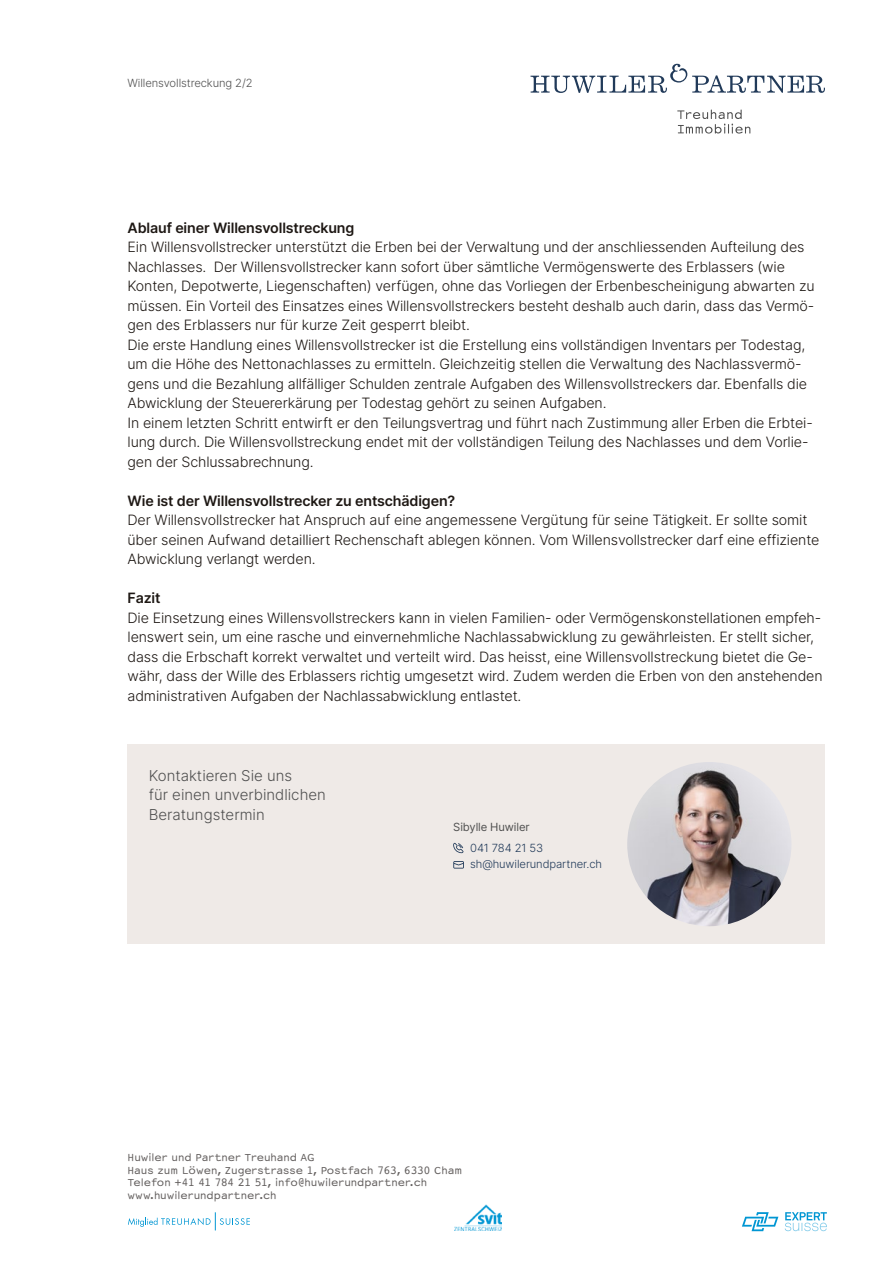
<style>
.page{position:relative;width:893px;height:1263px;background:#fff}
.page>*{position:absolute;margin:0;border:0;box-sizing:border-box;transform-origin:0 0}
.t1{font:300 15px/19.5px "Inter";color:#505050}
.t2{font:300 14.25px/19.5px "Inter";letter-spacing:-.01em;color:#1e1814}
.t3{font:600 14.25px "Inter";letter-spacing:-.01em;color:#1e1814}
.t4{font:12px/12.8px "Courier Sans";color:#635f5e}
.t5{font:300 11.25px/16.5px "Inter";letter-spacing:-.01em;color:#213a59}
.t6{font:300 11.25px "Inter";letter-spacing:-.01em;color:#505050}
.t7{font:11.25px "Inter";letter-spacing:-.01em;color:#505050}
</style>
<div class="page">
<svg style="left:128px;top:1212px;width:122px;height:18px"></svg>
<img style="left:455px;top:1205px;width:47px;height:25px">
<svg style="left:785px;top:1212px;width:42px;height:19px"></svg>
<svg style="left:742px;top:1212px;width:36px;height:19px"></svg>
<svg style="left:531px;top:64px;width:294px;height:29px"></svg>
<svg style="left:677px;top:110px;width:73px;height:24px"></svg>
<div style="left:128px;top:744px;width:697px;height:200px;background:#efeae7"></div>
<img style="left:627px;top:762px;width:164px;height:164px;border-radius:82px">
<svg style="left:453px;top:861px;width:11px;height:7px"></svg>
<svg style="left:453px;top:843px;width:11px;height:10px"></svg>
<p class="t6" style="left:128px;top:75px;width:127px">Willensvollstreckung 2/2</p>
<p class="t3" style="left:128px;top:217px;width:228px">Ablauf einer Willensvollstreckung</p>
<p class="t2" style="left:128px;top:237px;width:689px">Ein Willensvollstrecker unterstützt die Erben bei der Verwaltung und der anschliessenden Aufteilung des Nachlasses. Der Willensvollstrecker kann sofort über sämtliche Vermögenswerte des Erblassers (wie Konten, Depotwerte, Liegenschaften) verfügen, ohne das Vorliegen der Erbenbescheinigung abwarten zu müssen. Ein Vorteil des Einsatzes eines Willensvollstreckers besteht deshalb auch darin, dass das Vermö&shy;gen des Erblassers nur für kurze Zeit gesperrt bleibt.<br>Die erste Handlung eines Willensvollstrecker ist die Erstellung eins vollständigen Inventars per Todestag, um die Höhe des Nettonachlasses zu ermitteln. Gleichzeitig stellen die Verwaltung des Nachlassvermö&shy;gens und die Bezahlung allfälliger Schulden zentrale Aufgaben des Willensvollstreckers dar. Ebenfalls die Abwicklung der Steuererkärung per Todestag gehört zu seinen Aufgaben.<br>In einem letzten Schritt entwirft er den Teilungsvertrag und führt nach Zustimmung aller Erben die Erbtei&shy;lung durch. Die Willensvollstreckung endet mit der vollständigen Teilung des Nachlasses und dem Vorlie&shy;gen der Schlussabrechnung.</p>
<p class="t3" style="left:128px;top:490px;width:329px">Wie ist der Willensvollstrecker zu entschädigen?</p>
<p class="t2" style="left:128px;top:510px;width:693px">Der Willensvollstrecker hat Anspruch auf eine angemessene Vergütung für seine Tätigkeit. Er sollte somit über seinen Aufwand detailliert Rechenschaft ablegen können. Vom Willensvollstrecker darf eine effiziente<br>Abwicklung verlangt werden.</p>
<p class="t3" style="left:128px;top:588px;width:35px">Fazit</p>
<p class="t2" style="left:128px;top:607px;width:697px">Die Einsetzung eines Willensvollstreckers kann in vielen Familien- oder Vermögenskonstellationen empfeh&shy;lenswert sein, um eine rasche und einvernehmliche Nachlassabwicklung zu gewährleisten. Er stellt sicher, dass die Erbschaft korrekt verwaltet und verteilt wird. Das heisst, eine Willensvollstreckung bietet die Ge&shy;währ, dass der Wille des Erblassers richtig umgesetzt wird. Zudem werden die Erben von den anstehenden administrativen Aufgaben der Nachlassabwicklung entlastet.</p>
<p class="t1" style="left:149px;top:765px;width:178px">Kontaktieren Sie uns<br>für einen unverbindlichen<br>Beratungstermin</p>
<p class="t7" style="left:453px;top:819px;width:78px">Sibylle Huwiler</p>
<p class="t5" style="left:470px;top:839px;width:133px">041 784 21 53 sh@huwilerundpartner.ch</p>
<p class="t4" style="left:128px;top:1151px;width:336px">Huwiler und Partner Treuhand AG<br>Haus zum Löwen, Zugerstrasse 1, Postfach 763, 6330 Cham Telefon +41 41 784 21 51, info@huwilerundpartner.ch www.huwilerundpartner.ch</p>
</div>
